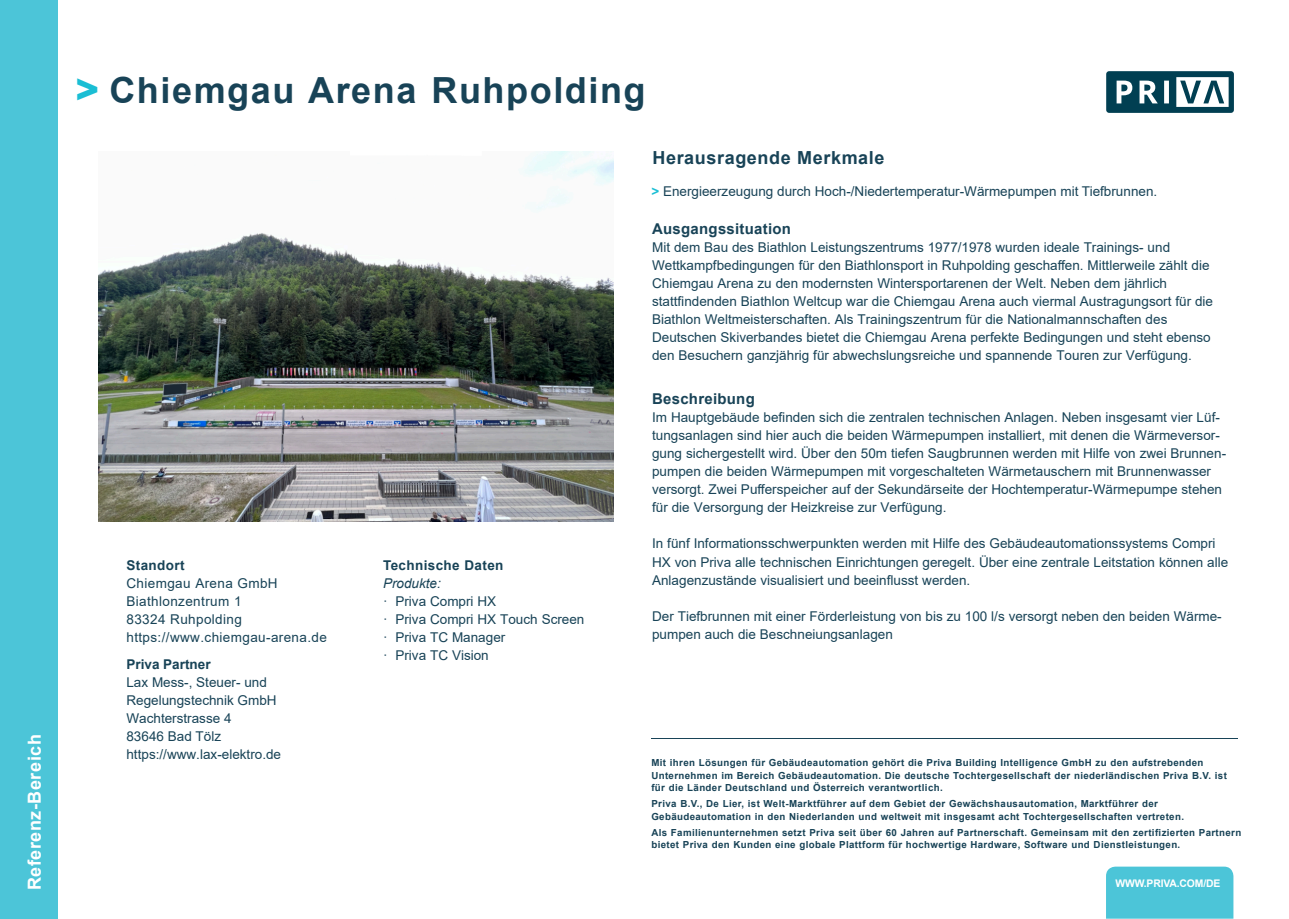
<style>
.page{position:relative;width:1289px;height:919px;background:#fff}
.page>*{position:absolute;margin:0;border:0;box-sizing:border-box;transform-origin:0 0}
.t1{font:700 36px "Arial";letter-spacing:.045em;color:#184357}
.t2{font:700 18px "Arial";letter-spacing:.035em;color:#184357}
.t3{font:700 18px "Arial";letter-spacing:.03em;color:#fff}
.t4{font:700 15px "Arial";letter-spacing:.02em;color:#184357}
.t5{font:13.5px/18px "Arial";color:#184357}
.t6{font:13.5px/18px "Arial";letter-spacing:.03em;color:#184357}
.t7{font:700 13.5px "Arial";letter-spacing:.03em;color:#184357}
.t8{font:700 13.5px "Arial";color:#184357}
.t9{font:italic 13.5px "Arial";color:#184357}
.t10{font:700 10.5px "Arial";letter-spacing:-.015em;color:#fff}
.t11{font:700 9.75px/12.8px "Arial";letter-spacing:.035em;color:#184357}
.s1{font-weight:900;color:#1abed4}
.s2{font-weight:700;color:#1abed4}
</style>
<div class="page">
<div style="left:0;top:0;width:58px;height:919px;background:#4cc5d8"></div>
<hr style="left:651px;top:738px;width:586px;height:1px;background:#184357">
<div style="left:1106px;top:866px;width:127px;height:52px;background:#4cc5d8"></div>
<svg style="left:1106px;top:71px;width:127px;height:42px"></svg>
<img style="left:98px;top:151px;width:515px;height:370px">
<h2 class="t3" style="left:28px;top:890px;width:157px;rotate:-90deg">Referenz-Bereich</h2>
<h1 class="t1" style="left:75px;top:77px;width:571px"><span class="s1">&gt;</span> Chiemgau Arena Ruhpolding</h1>
<p class="t7" style="left:126px;top:560px;width:60px">Standort</p>
<p class="t6" style="left:126px;top:576px;width:202px">Chiemgau Arena GmbH<br>Biathlonzentrum 1<br>83324 Ruhpolding https://www.chiemgau-arena.de</p>
<p class="t8" style="left:126px;top:659px;width:86px">Priva Partner</p>
<p class="t5" style="left:126px;top:675px;width:156px">Lax Mess-, Steuer- und<br>Regelungstechnik GmbH<br>Wachterstrasse 4<br>83646 Bad Tölz https://www.lax-elektro.de</p>
<p class="t7" style="left:383px;top:560px;width:122px">Technische Daten</p>
<p class="t9" style="left:383px;top:578px;width:59px">Produkte:</p>
<p class="t5" style="left:383px;top:594px;width:203px">· Priva Compri HX<br>· Priva Compri HX Touch Screen · Priva TC Manager<br>· Priva TC Vision</p>
<h2 class="t2" style="left:652px;top:151px;width:233px">Herausragende Merkmale</h2>
<p class="t5" style="left:651px;top:183px;width:507px"><span class="s2">&gt;</span> Energieerzeugung durch Hoch-/Niedertemperatur-Wärmepumpen mit Tiefbrunnen.</p>
<p class="t4" style="left:652px;top:223px;width:140px">Ausgangssituation</p>
<p class="t5" style="left:652px;top:239px;width:562px">Mit dem Bau des Biathlon Leistungszentrums 1977/1978 wurden ideale Trainings- und Wettkampfbedingungen für den Biathlonsport in Ruhpolding geschaffen. Mittlerweile zählt die Chiemgau Arena zu den modernsten Wintersportarenen der Welt. Neben dem jährlich stattfindenden Biathlon Weltcup war die Chiemgau Arena auch viermal Austragungsort für die Biathlon Weltmeisterschaften. Als Trainingszentrum für die Nationalmannschaften des Deutschen Skiverbandes bietet die Chiemgau Arena perfekte Bedingungen und steht ebenso den Besuchern ganzjährig für abwechslungsreiche und spannende Touren zur Verfügung.</p>
<p class="t4" style="left:652px;top:393px;width:104px">Beschreibung</p>
<p class="t5" style="left:652px;top:410px;width:575px">Im Hauptgebäude befinden sich die zentralen technischen Anlagen. Neben insgesamt vier Lüf&shy;tungsanlagen sind hier auch die beiden Wärmepumpen installiert, mit denen die Wärmeversor&shy;gung sichergestellt wird. Über den 50m tiefen Saugbrunnen werden mit Hilfe von zwei Brunnen&shy;pumpen die beiden Wärmepumpen mit vorgeschalteten Wärmetauschern mit Brunnenwasser versorgt. Zwei Pufferspeicher auf der Sekundärseite der Hochtemperatur-Wärmepumpe stehen für die Versorgung der Heizkreise zur Verfügung.</p>
<p class="t5" style="left:652px;top:536px;width:577px">In fünf Informationsschwerpunkten werden mit Hilfe des Gebäudeautomationssystems Compri<br>HX von Priva alle technischen Einrichtungen geregelt. Über eine zentrale Leitstation können alle<br>Anlagenzustände visualisiert und beeinflusst werden.</p>
<p class="t5" style="left:652px;top:608px;width:571px">Der Tiefbrunnen mit einer Förderleistung von bis zu 100 l/s versorgt neben den beiden Wärme&shy;pumpen auch die Beschneiungsanlagen</p>
<p class="t11" style="left:651px;top:757px;width:577px">Mit ihren Lösungen für Gebäudeautomation gehört die Priva Building Intelligence GmbH zu den aufstrebenden<br>Unternehmen im Bereich Gebäudeautomation. Die deutsche Tochtergesellschaft der niederländischen Priva B.V. ist für die Länder Deutschland und Österreich verantwortlich.</p>
<p class="t11" style="left:651px;top:798px;width:534px">Priva B.V., De Lier, ist Welt-Marktführer auf dem Gebiet der Gewächshausautomation, Marktführer der<br>Gebäudeautomation in den Niederlanden und weltweit mit insgesamt acht Tochtergesellschaften vertreten.</p>
<p class="t11" style="left:651px;top:827px;width:591px">Als Familienunternehmen setzt Priva seit über 60 Jahren auf Partnerschaft. Gemeinsam mit den zertifizierten Partnern bietet Priva den Kunden eine globale Plattform für hochwertige Hardware, Software und Dienstleistungen.</p>
<p class="t10" style="left:1115px;top:879px;width:107px">WWW.PRIVA.COM/DE</p>
</div>
